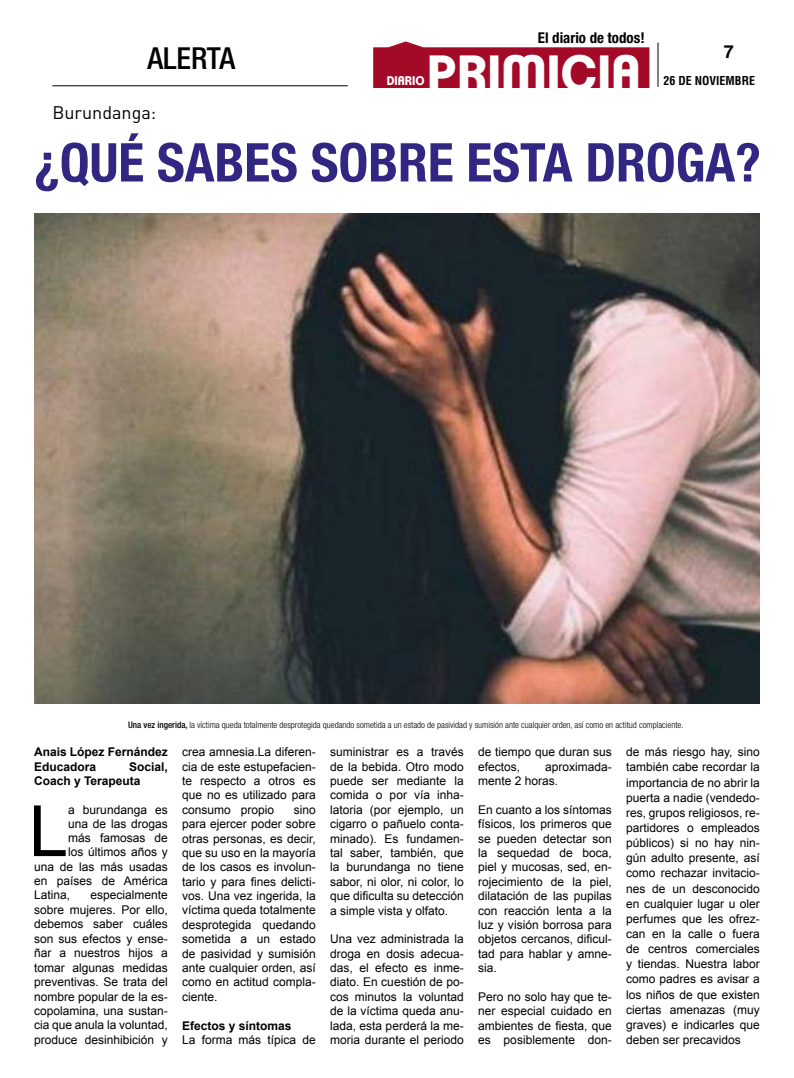
<style>
.page{position:relative;width:794px;height:1078px;background:#fff}
.page>*{position:absolute;margin:0;border:0;box-sizing:border-box;transform-origin:0 0}
.t1{font:70.7px "Arial";color:#000}
.t2{font:700 condensed 53.5px "Helvetica Neue LT Std";color:#312783}
.t3{font:700 49.4px "Clemente P Dam";color:#fff}
.t4{font:500 condensed 30.3px "Helvetica Neue LT Std";color:#000}
.t5{font:18px "DINOT";color:#000}
.t6{font:700 18px "Helvetica LT Std";color:#000}
.t7{font:700 condensed 14.9px "Helvetica Neue LT Std";color:#000}
.t8{font:700 12.2px "Clemente P Dam";color:#fff;scale:.96 1}
.t9{font:12px/14.4px "Arial";color:#000;text-align:justify}
.t10{font:700 12px/14.4px "Arial";color:#000}
.t11{font:700 condensed 12px "Helvetica LT Std";color:#000}
.t12{font:300 condensed 9px "Helvetica Neue LT Std";color:#000}
.s1{color:#fff}
.s2{font-weight:500}
</style>
<div class="page">
<hr style="left:657px;top:43px;width:1px;height:44px;background:#000">
<hr style="left:52px;top:85px;width:296px;height:1px;background:#000">
<img style="left:34px;top:213px;width:726px;height:490px">
<svg style="left:373px;top:42px;width:276px;height:46px;background:#ad243e"></svg>
<p class="t7" style="left:538px;top:29px;width:113px">El diario de todos!<span class="s1">!</span></p>
<h3 class="t6" style="left:724px;top:41px;width:12px">7</h3>
<h3 class="t4" style="left:147px;top:40px;width:89px">ALERTA</h3>
<h3 class="t5" style="left:52px;top:101px;width:105px">Burundanga:</h3>
<h2 class="t2" style="left:34px;top:130px;width:728px">¿QUÉ SABES SOBRE ESTA DROGA?</h2>
<h3 class="t3" style="left:427px;top:43px;width:215px">PRIMICIA</h3>
<p class="t11" style="left:663px;top:73px;width:93px">26 DE NOVIEMBRE</p>
<p class="t8" style="left:387px;top:73px;width:41px">DIARIO</p>
<p class="t12" style="left:128px;top:720px;width:557px"><span class="s2">Una vez ingerida,</span> la víctima queda totalmente desprotegida quedando sometida a un estado de pasividad y sumisión ante cualquier orden, así como en actitud complaciente.</p>
<p class="t10" style="left:34px;top:745px;width:135px">Anais López Fernández<br>Educadora</p>
<p class="t10" style="left:34px;top:759px;width:135px;text-indent:95px">Social,<br>Coach y Terapeuta</p>
<h1 class="t1" style="left:29px;top:784px;width:41px">L</h1>
<p class="t9" style="left:68px;top:802px;width:101px">a burundanga es</p>
<p class="t9" style="left:68px;top:816px;width:101px">una de las drogas</p>
<p class="t9" style="left:68px;top:830px;width:101px">más famosas de</p>
<p class="t9" style="left:68px;top:844px;width:101px">los últimos años y</p>
<p class="t9" style="left:34px;top:859px;width:135px">una de las más usadas</p>
<p class="t9" style="left:34px;top:873px;width:135px">en países de América</p>
<p class="t9" style="left:34px;top:887px;width:38px">Latina,</p>
<p class="t9" style="left:34px;top:887px;width:135px;text-indent:56px">especialmente sobre mujeres. Por ello, debemos saber cuáles son sus efectos y ense&shy;ñar a nuestros hijos a tomar algunas medidas preventivas. Se trata del nombre popular de la es&shy;copolamina, una sustan&shy;cia que anula la voluntad, produce desinhibición y</p>
<p class="t9" style="left:182px;top:744px;width:135px">crea amnesia.La diferen&shy;cia de este estupefacien&shy;te respecto a otros es que no es utilizado para consumo propio</p>
<p class="t9" style="left:182px;top:802px;width:135px;text-indent:112px">sino para ejercer poder sobre otras personas, es decir, que su uso en la mayoría de los casos es involun&shy;tario y para fines delicti&shy;vos. Una vez ingerida, la víctima queda totalmente desprotegida quedando sometida a un estado de pasividad y sumisión ante cualquier orden, así como en actitud compla&shy;ciente.</p>
<p class="t10" style="left:182px;top:1018px;width:111px">Efectos y síntomas</p>
<p class="t9" style="left:182px;top:1032px;width:135px">La forma más típica de</p>
<p class="t9" style="left:330px;top:744px;width:135px">suministrar es a través de la bebida. Otro modo puede ser mediante la comida o por vía inha&shy;latoria (por ejemplo, un cigarro o pañuelo conta&shy;minado). Es fundamen&shy;tal saber, también, que la burundanga no tiene sabor, ni olor, ni color, lo que dificulta su detección a simple vista y olfato.</p>
<p class="t9" style="left:330px;top:931px;width:135px">Una vez administrada la droga en dosis adecua&shy;das, el efecto es inme&shy;diato. En cuestión de po&shy;cos minutos la voluntad de la víctima queda anu&shy;lada, esta perderá la me&shy;moria durante el periodo</p>
<p class="t9" style="left:478px;top:744px;width:135px">de tiempo que duran sus efectos,</p>
<p class="t9" style="left:478px;top:759px;width:135px;text-indent:67px">aproximada&shy;mente 2 horas.</p>
<p class="t9" style="left:478px;top:802px;width:135px">En cuanto a los síntomas físicos, los primeros que se pueden detectar son la sequedad de boca, piel y mucosas, sed, en&shy;rojecimiento de la piel, dilatación de las pupilas con reacción lenta a la luz y visión borrosa para objetos cercanos, dificul&shy;tad para hablar y amne&shy;sia.</p>
<p class="t9" style="left:478px;top:989px;width:135px">Pero no solo hay que te&shy;ner especial cuidado en ambientes de fiesta, que es posiblemente don-</p>
<p class="t9" style="left:626px;top:744px;width:135px;line-height:15.1px">de más riesgo hay, sino también cabe recordar la importancia de no abrir la puerta a nadie (vendedo&shy;res, grupos religiosos, re&shy;partidores o empleados públicos) si no hay nin&shy;gún adulto presente, así como rechazar invitacio&shy;nes de un desconocido en cualquier lugar u oler perfumes que les ofrez&shy;can en la calle o fuera de centros comerciales y tiendas. Nuestra labor como padres es avisar a los niños de que existen ciertas amenazas (muy graves) e indicarles que deben ser precavidos</p>
</div>
